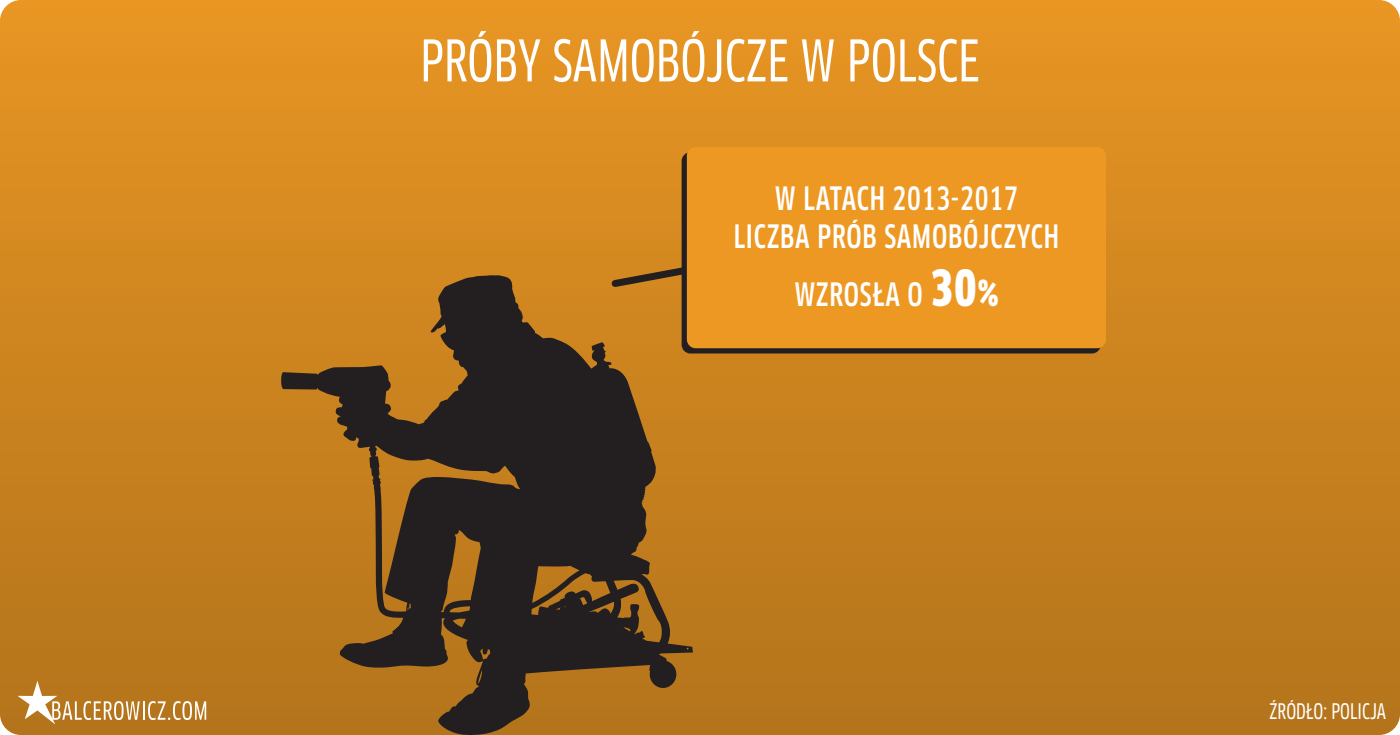
<style>
.page{position:relative;width:1400px;height:735px;background:#fff}
.page>*{position:absolute;margin:0;border:0;box-sizing:border-box;transform-origin:0 0}
.t1{font:56px "Clan Pro Cond News";color:#fff}
.t2{font:500 condensed 31.5px/37.8px "Clan Pro";letter-spacing:.025em;color:#fff;text-align:center}
.t3{font:21px "Clan Pro Cond News";color:#fff}
.s1{font-weight:900;font-size:49px}
.s2{font-weight:900;font-size:35px}
</style>
<div class="page">
<div style="left:0;top:0;width:1400px;height:735px;background:linear-gradient(to bottom,#e89523,#b3741b)"></div>
<svg style="left:281px;top:275px;width:412px;height:460px;background:#79521e"></svg>
<svg style="left:18px;top:681px;width:188px;height:43px;background:#c38e45"></svg>
<svg style="left:682px;top:152px;width:419px;height:202px;background:#35291f"></svg>
<svg style="left:607px;top:261px;width:80px;height:31px;background:#a46c20"></svg>
<div style="left:687px;top:147px;width:419px;height:201px;background:#ed9823;border-radius:9px"></div>
<h1 class="t1" style="left:420px;top:28px;width:561px">PRÓBY SAMOBÓJCZE W POLSCE</h1>
<p class="t2" style="left:734px;top:179px;width:327px">W LATACH 2013-2017<br>LICZBA PRÓB SAMOBÓJCZYCH</p>
<p class="t2" style="left:794px;top:276px;width:206px">WZROSŁA O <span class="s1">30</span><span class="s2">%</span></p>
<p class="t3" style="left:1270px;top:699px;width:118px">ŹRÓDŁO: POLICJA</p>
</div>
